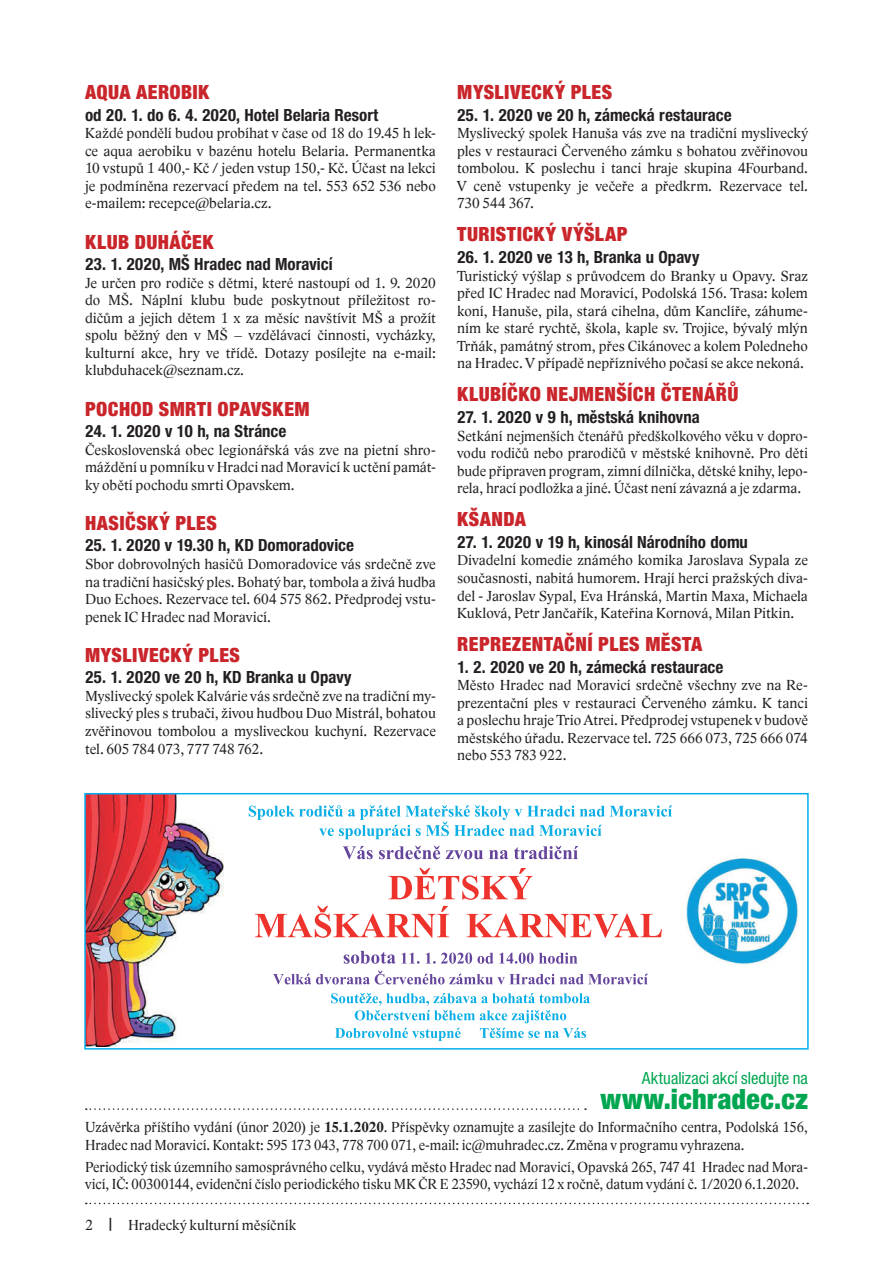
<style>
.page{position:relative;width:893px;height:1263px;background:#fff}
.page>*{position:absolute;margin:0;border:0;box-sizing:border-box;transform-origin:0 0}
.t1{font:30px "Nimbus Sans Novus TOT Bla Con";color:#00a650}
.t2{font:21px "Nimbus Sans Novus TOT Bla Con";letter-spacing:.015em;color:#c9252b}
.t3{font:18px "Nimbus Sans Novus TOT Bol Con";color:#231f20}
.t4{font:18px "Nimbus Sans Novus TOT Med Con";color:#00a650}
.t5{font:15px/17.5px "Lido STFCE";color:#231f20;text-align:justify}
.t6{font:15px/17.5px "Lido STFCE";color:#231f20;scale:.96 1}
.s1{font-weight:700}
</style>
<div class="page">
<svg style="left:86px;top:1203px;width:722px;height:1px"></svg>
<svg style="left:86px;top:1108px;width:500px;height:2px"></svg>
<img style="left:87px;top:796px;width:137px;height:250px">
<svg style="left:249px;top:805px;width:423px;height:34px"></svg>
<svg style="left:343px;top:846px;width:30px;height:13px"></svg>
<svg style="left:379px;top:846px;width:61px;height:13px"></svg>
<svg style="left:446px;top:850px;width:37px;height:9px"></svg>
<svg style="left:489px;top:846px;width:89px;height:13px"></svg>
<svg style="left:388px;top:868px;width:145px;height:32px"></svg>
<svg style="left:255px;top:906px;width:194px;height:32px"></svg>
<svg style="left:466px;top:913px;width:196px;height:25px"></svg>
<svg style="left:344px;top:951px;width:233px;height:13px"></svg>
<svg style="left:273px;top:970px;width:375px;height:14px"></svg>
<svg style="left:331px;top:993px;width:259px;height:48px"></svg>
<img style="left:687px;top:858px;width:111px;height:107px">
<div style="left:84px;top:793px;width:725px;height:256px;border:2px solid #00aeef"></div>
<h2 class="t2" style="left:85px;top:84px;width:126px">AQUA AEROBIK</h2>
<p class="t3" style="left:85px;top:108px;width:295px">od 20. 1. do 6. 4. 2020, Hotel Belaria Resort</p>
<p class="t5" style="left:85px;top:125px;width:352px">Každé pondělí budou probíhat v čase od 18 do 19.45 h lek&shy;ce aqua aerobiku v bazénu hotelu Belaria. Permanentka 10 vstupů 1 400,- Kč / jeden vstup 150,- Kč. Účast na lekci je podmíněna rezervací předem na tel. 553 652 536 nebo e-mailem: recepce@belaria.cz.</p>
<h2 class="t2" style="left:85px;top:233px;width:130px">KLUB DUHÁČEK</h2>
<p class="t3" style="left:85px;top:257px;width:249px">23. 1. 2020, MŠ Hradec nad Moravicí</p>
<p class="t5" style="left:85px;top:274px;width:352px">Je určen pro rodiče s dětmi, které nastoupí od 1. 9. 2020 do MŠ. Náplní klubu bude poskytnout příležitost ro&shy;dičům a jejich dětem 1 x za měsíc navštívit MŠ a prožít spolu běžný den v MŠ – vzdělávací činnosti, vycházky, kulturní akce, hry ve třídě. Dotazy posílejte na e-mail: klubduhacek@seznam.cz.</p>
<h2 class="t2" style="left:85px;top:400px;width:226px">POCHOD SMRTI OPAVSKEM</h2>
<p class="t3" style="left:85px;top:424px;width:203px">24. 1. 2020 v 10 h, na Stránce</p>
<p class="t5" style="left:85px;top:441px;width:352px">Československá obec legionářská vás zve na pietní shro&shy;máždění u pomníku v Hradci nad Moravicí k uctění památ&shy;ky obětí pochodu smrti Opavskem.</p>
<h2 class="t2" style="left:85px;top:515px;width:133px">HASIČSKÝ PLES</h2>
<p class="t3" style="left:85px;top:538px;width:271px">25. 1. 2020 v 19.30 h, KD Domoradovice</p>
<p class="t5" style="left:85px;top:555px;width:352px">Sbor dobrovolných hasičů Domoradovice vás srdečně zve na tradiční hasičský ples. Bohatý bar, tombola a živá hudba Duo Echoes. Rezervace tel. 604 575 862. Předprodej vstu&shy;penek IC Hradec nad Moravicí.</p>
<h2 class="t2" style="left:85px;top:646px;width:156px">MYSLIVECKÝ PLES</h2>
<p class="t3" style="left:85px;top:670px;width:268px">25. 1. 2020 ve 20 h, KD Branka u Opavy</p>
<p class="t5" style="left:85px;top:687px;width:352px">Myslivecký spolek Kalvárie vás srdečně zve na tradiční my&shy;slivecký ples s trubači, živou hudbou Duo Mistrál, bohatou zvěřinovou tombolou a mysliveckou kuchyní. Rezervace tel. 605 784 073, 777 748 762.</p>
<h2 class="t2" style="left:457px;top:84px;width:156px">MYSLIVECKÝ PLES</h2>
<p class="t3" style="left:457px;top:108px;width:276px">25. 1. 2020 ve 20 h, zámecká restaurace</p>
<p class="t5" style="left:457px;top:125px;width:352px">Myslivecký spolek Hanuša vás zve na tradiční myslivecký ples v restauraci Červeného zámku s bohatou zvěřinovou tombolou. K poslechu i tanci hraje skupina 4Fourband.<br>V ceně vstupenky je večeře a předkrm. Rezervace tel.<br>730 544 367.</p>
<h2 class="t2" style="left:457px;top:226px;width:172px">TURISTICKÝ VÝŠLAP</h2>
<p class="t3" style="left:457px;top:250px;width:244px">26. 1. 2020 ve 13 h, Branka u Opavy</p>
<p class="t5" style="left:457px;top:267px;width:352px">Turistický výšlap s průvodcem do Branky u Opavy. Sraz před IC Hradec nad Moravicí, Podolská 156. Trasa: kolem koní, Hanuše, pila, stará cihelna, dům Kanclíře, záhume&shy;ním ke staré rychtě, škola, kaple sv. Trojice, bývalý mlýn Trňák, památný strom, přes Cikánovec a kolem Poledneho na Hradec. V případě nepříznivého počasí se akce nekoná.</p>
<h2 class="t2" style="left:457px;top:386px;width:283px">KLUBÍČKO NEJMENŠÍCH ČTENÁŘŮ</h2>
<p class="t3" style="left:457px;top:410px;width:244px">27. 1. 2020 v 9 h, městská knihovna</p>
<p class="t5" style="left:457px;top:427px;width:352px">Setkání nejmenších čtenářů předškolkového věku v dopro&shy;vodu rodičů nebo prarodičů v městské knihovně. Pro děti bude připraven program, zimní dílnička, dětské knihy, lepo&shy;rela, hrací podložka a jiné. Účast není závazná a je zdarma.</p>
<h2 class="t2" style="left:457px;top:511px;width:70px">KŠANDA</h2>
<p class="t3" style="left:457px;top:535px;width:292px">27. 1. 2020 v 19 h, kinosál Národního domu</p>
<p class="t5" style="left:457px;top:552px;width:352px">Divadelní komedie známého komika Jaroslava Sypala ze současnosti, nabitá humorem. Hrají herci pražských diva&shy;del - Jaroslav Sypal, Eva Hránská, Martin Maxa, Michaela Kuklová, Petr Jančařík, Kateřina Kornová, Milan Pitkin.</p>
<h2 class="t2" style="left:457px;top:636px;width:246px">REPREZENTAČNÍ PLES MĚSTA</h2>
<p class="t3" style="left:457px;top:660px;width:268px">1. 2. 2020 ve 20 h, zámecká restaurace</p>
<p class="t5" style="left:457px;top:677px;width:352px">Město Hradec nad Moravicí srdečně všechny zve na Re&shy;prezentační ples v restauraci Červeného zámku. K tanci a poslechu hraje Trio Atrei. Předprodej vstupenek v budově městského úřadu. Rezervace tel. 725 666 073, 725 666 074 nebo 553 783 922.</p>
<p class="t4" style="left:642px;top:1071px;width:168px">Aktualizaci akcí sledujte na</p>
<h1 class="t1" style="left:601px;top:1088px;width:209px">www.ichradec.cz</h1>
<p class="t6" style="left:85px;top:1118px;width:754px">Uzávěrka příštího vydání (únor 2020) je <span class="s1">15.1.2020</span>. Příspěvky oznamujte a zasílejte do Informačního centra, Podolská 156,<br>Hradec nad Moravicí. Kontakt: 595 173 043, 778 700 071, e-mail: ic@muhradec.cz. Změna v programu vyhrazena.</p>
<p class="t6" style="left:85px;top:1158px;width:754px">Periodický tisk územního samosprávného celku, vydává město Hradec nad Moravicí, Opavská 265, 747 41 Hradec nad Mora&shy;vicí, IČ: 00300144, evidenční číslo periodického tisku MK ČR E 23590, vychází 12 x ročně, datum vydání č. 1/2020 6.1.2020.</p>
<p class="t5" style="left:85px;top:1216px;width:213px">2 | Hradecký kulturní měsíčník</p>
</div>
